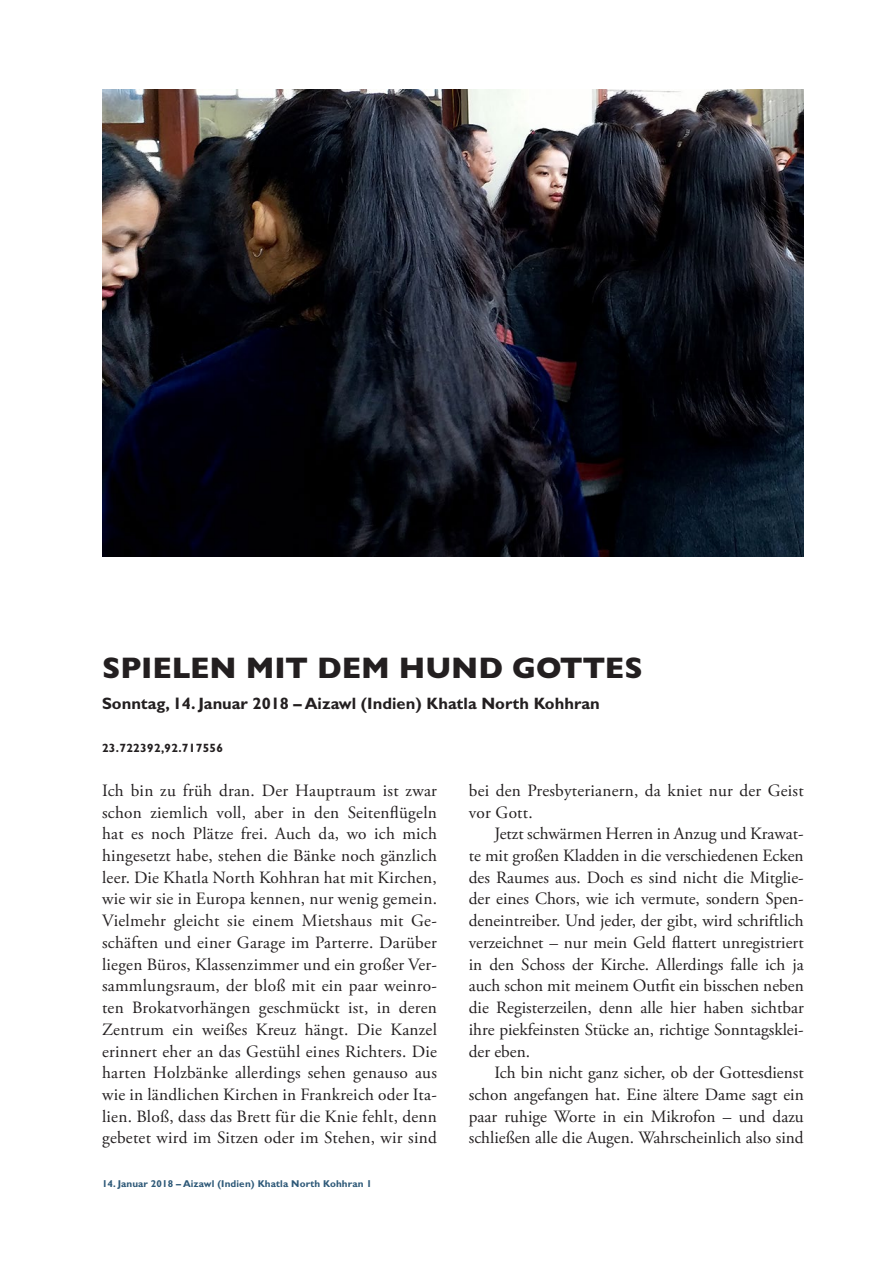
<style>
.page{position:relative;width:893px;height:1263px;background:#fff}
.page>*{position:absolute;margin:0;border:0;box-sizing:border-box;transform-origin:0 0}
.Titel_-_20_Heavy_GB{font:800 30px "Gill Sans MT Pro";color:#231f20}
.Lauftext_ohne_Einzug{font:17.25px/21.8px "Adobe Garamond Pro";letter-spacing:.015em;color:#231f20;text-align:justify}
.Lauftext_mit_Einzug{font:17.25px/21.8px "Adobe Garamond Pro";color:#231f20;text-align:justify}
.Vorspann_-_11_Bold{font:700 16.5px "Gill Sans MT Pro";color:#231f20}
.Episoda_Geotag{font:700 12px "Gill Sans MT Pro";letter-spacing:.025em;color:#231f20}
.t1{font:700 9.9px "Gill Sans MT Pro";letter-spacing:.01em;color:#2e5978}
</style>
<div class="page">
<img style="left:102px;top:89px;width:702px;height:468px">
<p class="Titel_-_20_Heavy_GB" style="left:102px;top:650px;width:542px">SPIELEN MIT DEM HUND GOTTES</p>
<p class="Vorspann_-_11_Bold" style="left:102px;top:693px;width:499px">Sonntag, 14. Januar 2018 – Aizawl (Indien) Khatla North Kohhran</p>
<p class="Episoda_Geotag" style="left:102px;top:741px;width:123px">23.722392,92.717556</p>
<p class="Lauftext_ohne_Einzug" style="left:469px;top:780px;width:336px">bei den Presbyterianern, da kniet nur der Geist vor Gott.</p>
<p class="Lauftext_mit_Einzug" style="left:469px;top:823px;width:336px;text-indent:26px">Jetzt schwärmen Herren in Anzug und Krawat&shy;te mit großen Kladden in die verschiedenen Ecken des Raumes aus. Doch es sind nicht die Mitglie&shy;der eines Chors, wie ich vermute, sondern Spen&shy;deneintreiber. Und jeder, der gibt, wird schriftlich verzeichnet – nur mein Geld flattert unregistriert in den Schoss der Kirche. Allerdings falle ich ja auch schon mit meinem Outfit ein bisschen neben die Registerzeilen, denn alle hier haben sichtbar ihre piekfeinsten Stücke an, richtige Sonntagsklei&shy;der eben.</p>
<p class="Lauftext_mit_Einzug" style="left:469px;top:1062px;width:336px;text-indent:26px">Ich bin nicht ganz sicher, ob der Gottesdienst schon angefangen hat. Eine ältere Dame sagt ein paar ruhige Worte in ein Mikrofon – und dazu schließen alle die Augen. Wahrscheinlich also sind</p>
<p class="Lauftext_ohne_Einzug" style="left:102px;top:780px;width:336px">Ich bin zu früh dran. Der Hauptraum ist zwar schon ziemlich voll, aber in den Seitenflügeln hat es noch Plätze frei. Auch da, wo ich mich hingesetzt habe, stehen die Bänke noch gänzlich leer. Die Khatla North Kohhran hat mit Kirchen, wie wir sie in Europa kennen, nur wenig gemein.<br>Vielmehr gleicht sie einem Mietshaus mit Ge&shy;schäften und einer Garage im Parterre. Darüber liegen Büros, Klassenzimmer und ein großer Ver&shy;sammlungsraum, der bloß mit ein paar weinro&shy;ten Brokatvorhängen geschmückt ist, in deren Zentrum ein weißes Kreuz hängt. Die Kanzel erinnert eher an das Gestühl eines Richters. Die harten Holzbänke allerdings sehen genauso aus wie in ländlichen Kirchen in Frankreich oder Ita&shy;lien. Bloß, dass das Brett für die Knie fehlt, denn gebetet wird im Sitzen oder im Stehen, wir sind</p>
<p class="t1" style="left:102px;top:1177px;width:271px">14. Januar 2018 – Aizawl (Indien) Khatla North Kohhran 1</p>
</div>
